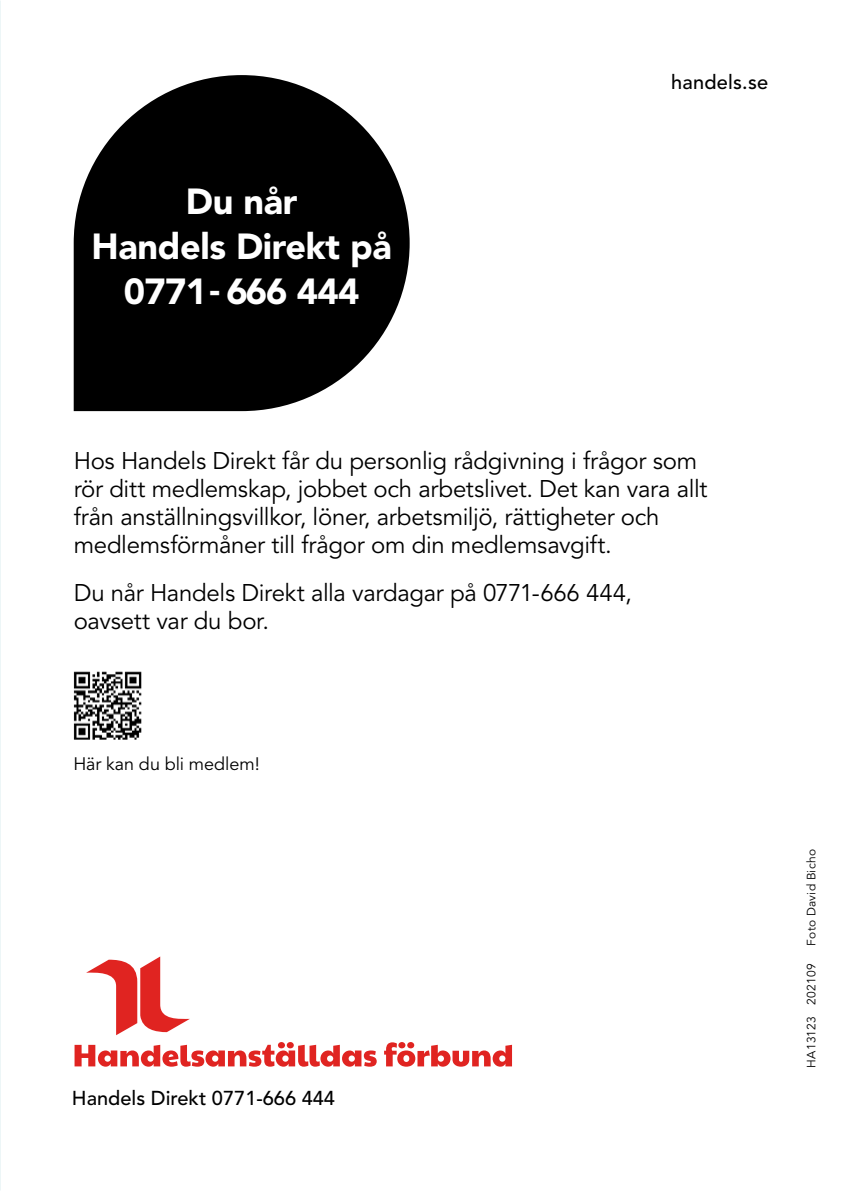
<style>
.page{position:relative;width:842px;height:1191px;background:#fff}
.page>*{position:absolute;margin:0;border:0;box-sizing:border-box;transform-origin:0 0}
.t1{font:900 36px/45px "Avenir LT Std";letter-spacing:-.01em;color:#fff;text-align:center}
.t2{font:24px/28px "Avenir LT Std";letter-spacing:-.015em;color:#000}
.t3{font:500 20px "Avenir LT Std";color:#000}
.t4{font:18px "Avenir LT Std";color:#000}
.t5{font:12px "Avenir LT Std";letter-spacing:.02em;color:#000}
</style>
<div class="page">
<hr style="left:841px;top:0;width:1px;height:1191px;background:#fceaea">
<svg style="left:74px;top:75px;width:336px;height:336px;background:#262626"></svg>
<svg style="left:86px;top:956px;width:104px;height:79px"></svg>
<svg style="left:75px;top:1042px;width:302px;height:24px"></svg>
<svg style="left:384px;top:1042px;width:128px;height:24px"></svg>
<img style="left:73px;top:671px;width:69px;height:69px">
<h1 class="t1" style="left:92px;top:179px;width:302px">Du når<br>Handels Direkt på<br>0771- 666 444</h1>
<p class="t3" style="left:671px;top:70px;width:98px">handels.se</p>
<p class="t2" style="left:74px;top:448px;width:635px">Hos Handels Direkt får du personlig rådgivning i frågor som rör ditt medlemskap, jobbet och arbetslivet. Det kan vara allt från anställningsvillkor, löner, arbetsmiljö, rättigheter och medlemsförmåner till frågor om din medlemsavgift.</p>
<p class="t2" style="left:74px;top:579px;width:560px">Du når Handels Direkt alla vardagar på 0771-666 444, oavsett var du bor.</p>
<p class="t4" style="left:73px;top:753px;width:188px">Här kan du bli medlem!</p>
<p class="t3" style="left:72px;top:1086px;width:265px">Handels Direkt 0771-666 444</p>
<p class="t5" style="left:804px;top:945px;width:98px;rotate:-90deg">Foto David Bicho</p>
<p class="t5" style="left:804px;top:1067px;width:105px;rotate:-90deg">HA13123 202109</p>
</div>
